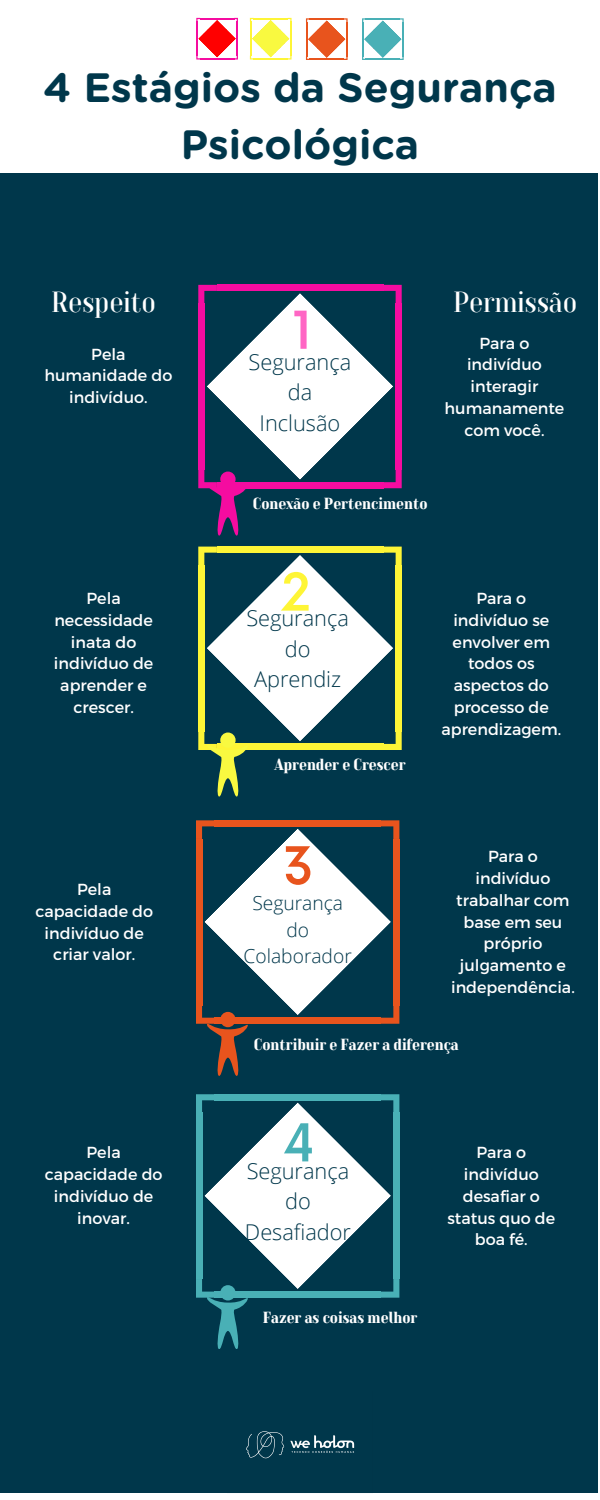
<style>
.page{position:relative;width:600px;height:1500px;background:#fff}
.page>*{position:absolute;margin:0;border:0;box-sizing:border-box;transform-origin:0 0}
.t1{font:500 50.9px "Now";color:#ff66c4}
.t2{font:500 50.9px "Now";color:#fef536}
.t3{font:500 50.9px "Now";color:#e8541d}
.t4{font:500 50.9px "Now";color:#49b0b6}
.t5{font:700 41px/57px "Gotham Rounded";color:#00374b;text-align:center}
.t6{font:29px "TT Moons";color:#fff}
.t7{font:300 21.8px/30.3px "Open Sans";color:#00374b;text-align:center}
.t8{font:300 19.2px/26.7px "Open Sans";color:#00374b;text-align:center}
.t9{font:16px/21.8px "Montserrat";color:#fff;text-align:center}
.t10{font:700 16px "TT Moons";color:#fff}
</style>
<div class="page">
<div style="left:0;top:173px;width:598px;height:1320px;background:#00374b"></div>
<img style="left:246px;top:1431px;width:109px;height:28px">
<svg style="left:198px;top:285px;width:204px;height:250px"></svg>
<svg style="left:198px;top:547px;width:204px;height:249px"></svg>
<svg style="left:196px;top:820px;width:203px;height:256px"></svg>
<svg style="left:196px;top:1094px;width:203px;height:255px"></svg>
<svg style="left:196px;top:18px;width:42px;height:42px"></svg>
<svg style="left:250px;top:18px;width:42px;height:42px"></svg>
<svg style="left:306px;top:18px;width:42px;height:42px"></svg>
<svg style="left:362px;top:18px;width:42px;height:42px"></svg>
<p class="t5" style="left:43px;top:62px;width:515px">4 Estágios da Segurança<br>Psicológica</p>
<p class="t6" style="left:51px;top:285px;width:106px">Respeito</p>
<p class="t6" style="left:453px;top:285px;width:126px">Permissão</p>
<p class="t1" style="left:292px;top:303px;width:22px">1</p>
<p class="t7" style="left:249px;top:347px;width:104px">Segurança da<br>Inclusão</p>
<p class="t9" style="left:44px;top:342px;width:129px">Pela humanidade do indivíduo.</p>
<p class="t9" style="left:445px;top:331px;width:121px">Para o indivíduo interagir humanamente com você.</p>
<p class="t9" style="left:54px;top:587px;width:101px">Pela necessidade inata do indivíduo de aprender e crescer.</p>
<p class="t9" style="left:35px;top:878px;width:119px">Pela capacidade do indivíduo de criar valor.</p>
<p class="t10" style="left:253px;top:494px;width:176px">Conexão e Pertencimento</p>
<h1 class="t2" style="left:281px;top:565px;width:32px">2</h1>
<h2 class="t7" style="left:246px;top:603px;width:104px">Segurança do<br>Aprendiz</h2>
<h4 class="t10" style="left:275px;top:755px;width:133px">Aprender e Crescer</h4>
<h3 class="t9" style="left:441px;top:587px;width:121px">Para o indivíduo se envolver em todos os aspectos do processo de aprendizagem.</h3>
<p class="t3" style="left:283px;top:839px;width:33px">3</p>
<p class="t8" style="left:244px;top:889px;width:110px">Segurança do<br>Colaborador</p>
<h3 class="t9" style="left:451px;top:845px;width:125px">Para o indivíduo trabalhar com base em seu próprio julgamento e independência.</h3>
<p class="t10" style="left:254px;top:1034px;width:207px">Contribuir e Fazer a diferença</p>
<p class="t4" style="left:283px;top:1116px;width:34px">4</p>
<h3 class="t7" style="left:245px;top:1156px;width:108px">Segurança do<br>Desafiador</h3>
<p class="t9" style="left:45px;top:1141px;width:119px">Pela capacidade do indivíduo de inovar.</p>
<p class="t9" style="left:447px;top:1141px;width:109px">Para o indivíduo desafiar o status quo de boa fé.</p>
<p class="t10" style="left:263px;top:1308px;width:156px">Fazer as coisas melhor</p>
</div>
